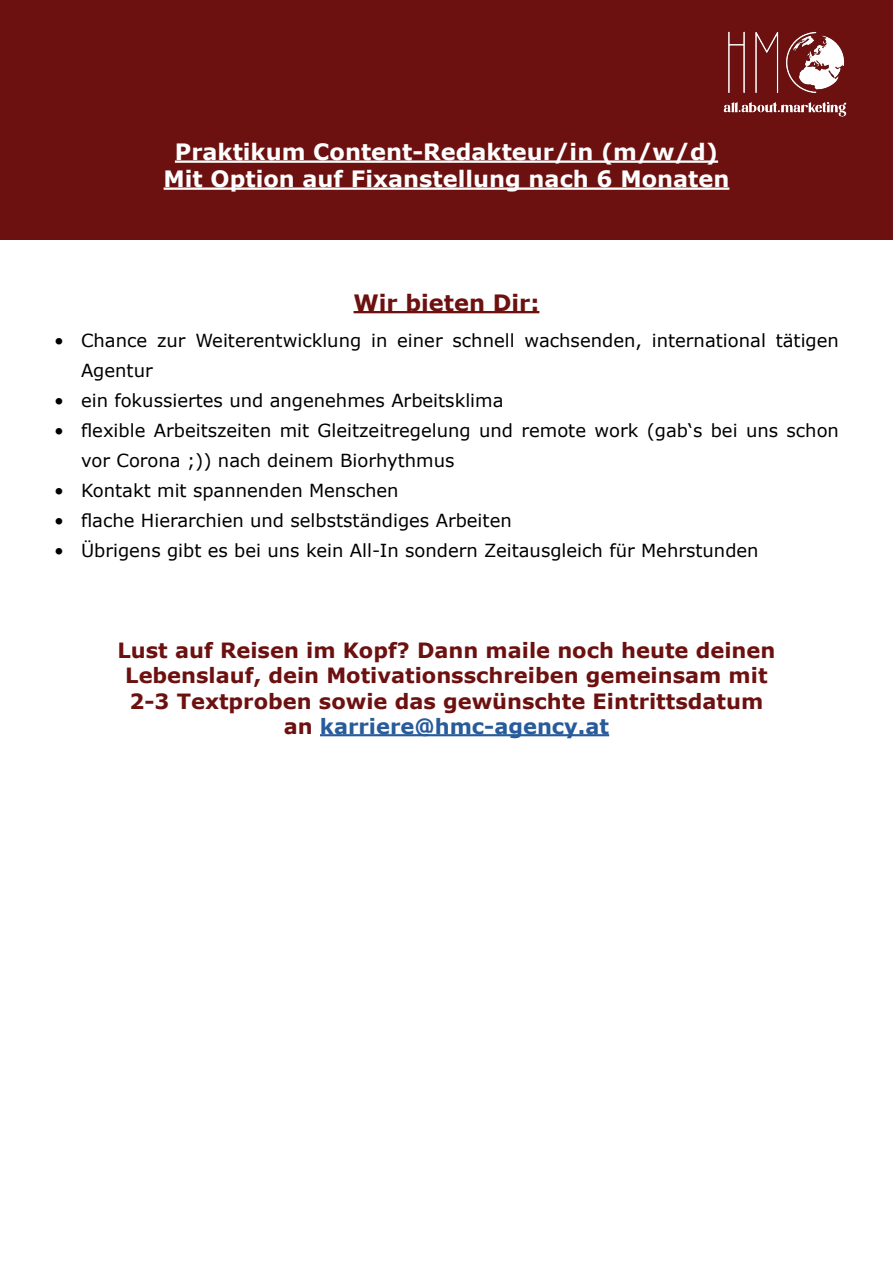
<style>
.page{position:relative;width:893px;height:1263px;background:#fff}
.page>*{position:absolute;margin:0;border:0;box-sizing:border-box;transform-origin:0 0}
.t1{font:700 22.5px/27px "Verdana";color:#fff;text-align:center}
.t2{font:700 22.5px "Verdana";color:#6c1110}
.t3{font:700 21px/25.2px "Verdana";color:#6c1110;text-align:center}
.t4{font:18px/30px "Verdana";color:#000}
.s1{color:#275b9b}
</style>
<div class="page">
<hr style="left:320px;top:734px;width:289px;height:2px;background:#275b9b">
<div style="left:0;top:0;width:893px;height:239px;background:#6c1110"></div>
<hr style="left:175px;top:160px;width:543px;height:3px;background:#fff">
<hr style="left:164px;top:187px;width:565px;height:3px;background:#fff">
<img style="left:723px;top:31px;width:124px;height:86px">
<hr style="left:354px;top:311px;width:185px;height:2px;background:#6c1110">
<p class="t1" style="left:164px;top:138px;width:567px">Praktikum Content-Redakteur/in (m/w/d)<br>Mit Option auf Fixanstellung nach 6 Monaten</p>
<p class="t2" style="left:354px;top:286px;width:187px">Wir bieten Dir:</p>
<p class="t4" style="left:81px;top:325px;width:759px;text-indent:-27px">• Chance zur Weiterentwicklung in einer schnell wachsenden, international tätigen<br>Agentur</p>
<p class="t4" style="left:54px;top:385px;width:451px">• ein fokussiertes und angenehmes Arbeitsklima</p>
<p class="t4" style="left:81px;top:415px;width:759px;text-indent:-27px">• flexible Arbeitszeiten mit Gleitzeitregelung und remote work (gab‘s bei uns schon vor Corona ;)) nach deinem Biorhythmus</p>
<p class="t4" style="left:54px;top:475px;width:346px">• Kontakt mit spannenden Menschen</p>
<p class="t4" style="left:54px;top:505px;width:459px">• flache Hierarchien und selbstständiges Arbeiten</p>
<p class="t4" style="left:54px;top:535px;width:706px">• Übrigens gibt es bei uns kein All-In sondern Zeitausgleich für Mehrstunden</p>
<p class="t3" style="left:117px;top:637px;width:659px">Lust auf Reisen im Kopf? Dann maile noch heute deinen Lebenslauf, dein Motivationsschreiben gemeinsam mit 2-3 Textproben sowie das gewünschte Eintrittsdatum an <span class="s1">karriere@hmc-agency.at</span></p>
</div>
